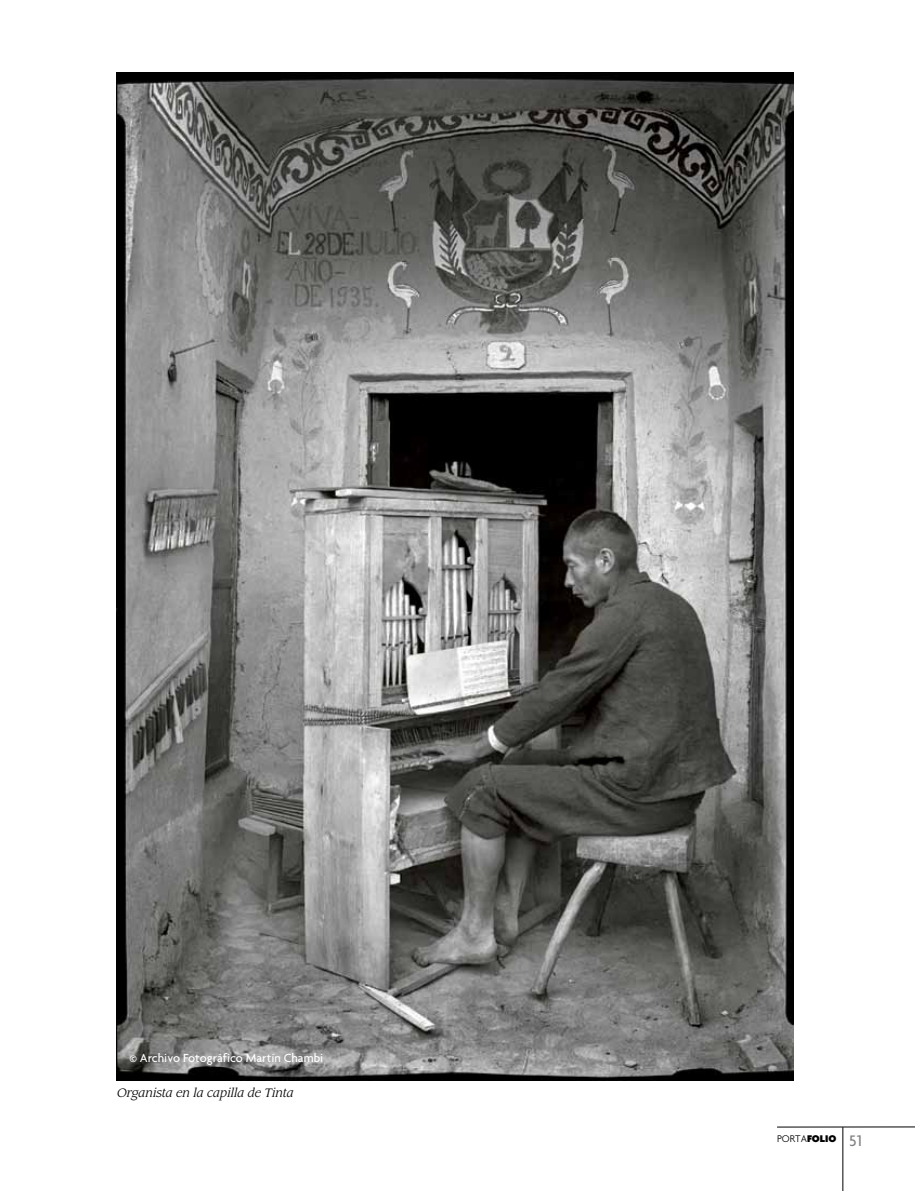
<style>
.page{position:relative;width:915px;height:1191px;background:#fff}
.page>*{position:absolute;margin:0;border:0;box-sizing:border-box;transform-origin:0 0}
.t1{font:500 12.75px "Agenda";color:#fff}
.t2{font:italic 12px "Leawood";color:#000}
.t3{font:300 10.5px "Agenda";color:#000}
.s1{font-weight:900}
.s2{font-weight:500;font-size:16.5px;color:#808285}
</style>
<div class="page">
<hr style="left:842px;top:1127px;width:1px;height:64px;background:#000">
<hr style="left:776px;top:1126px;width:138px;height:1px;background:#000">
<img style="left:117px;top:72px;width:676px;height:1008px">
<p class="t1" style="left:129px;top:1050px;width:195px">© Archivo Fotográfico Martín Chambi</p>
<p class="t2" style="left:117px;top:1085px;width:178px">Organista en la capilla de Tinta</p>
<p class="t3" style="left:776px;top:1132px;width:86px">PORTA<span class="s1">FOLIO</span> <span class="s2">51</span></p>
</div>
